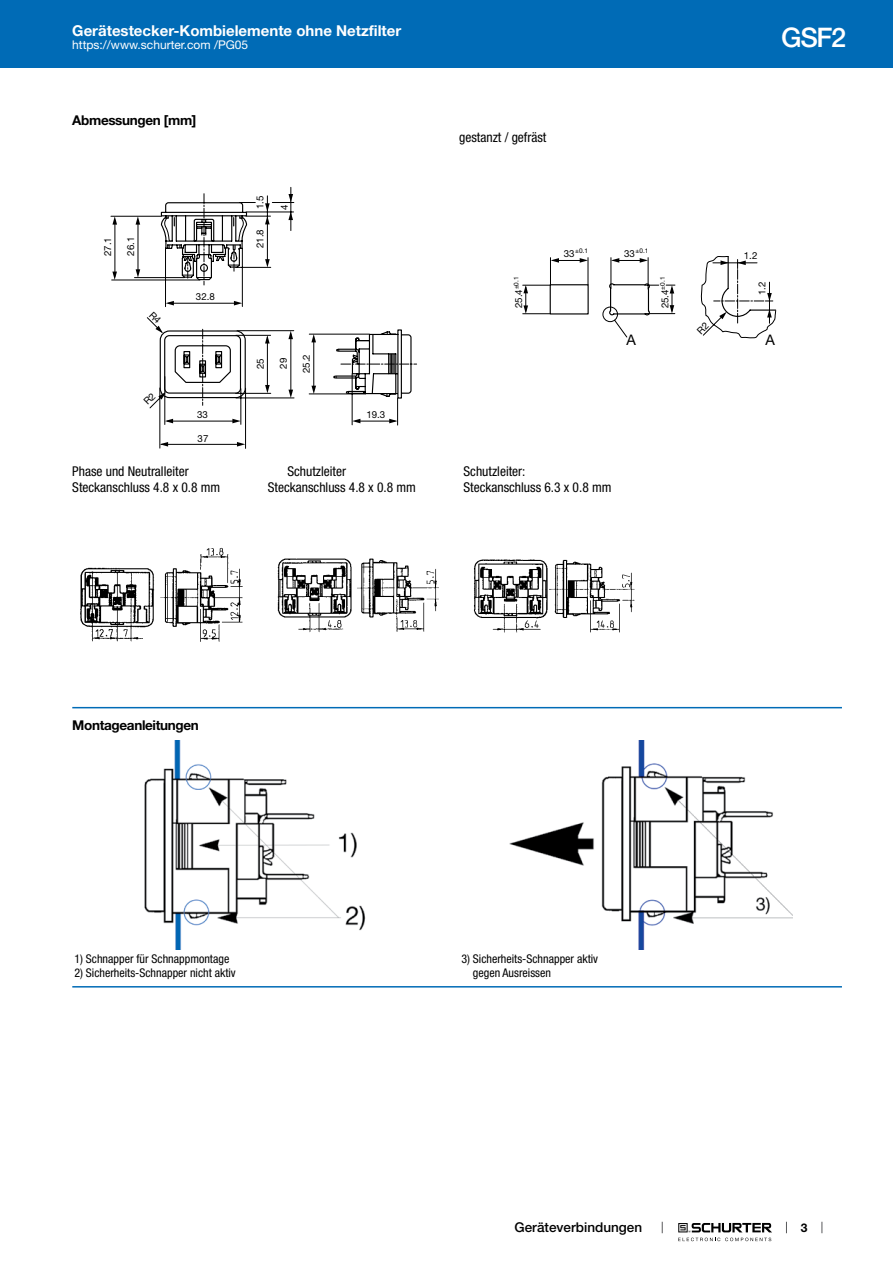
<style>
.page{position:relative;width:893px;height:1263px;background:#fff}
.page>*{position:absolute;margin:0;border:0;box-sizing:border-box;transform-origin:0 0}
.t1{font:500 27px "Helvetica Neue LT";color:#fff}
.t2{font:700 15px "Helvetica Neue LT";color:#fff}
.t3{font:14.55px "Helvetica Neue LT";color:#000}
.t4{font:condensed 13.5px/15.8px "Helvetica Neue LT";color:#000}
.t5{font:700 13.5px "Helvetica Neue LT";letter-spacing:-.025em;color:#000}
.t6{font:500 13.5px "Helvetica Neue LT";color:#000}
.t7{font:condensed 12px/14.4px "Helvetica Neue LT";color:#000}
.t8{font:12px "Helvetica Neue LT";color:#fff}
.t9{font:700 12px "Helvetica Neue LT";color:#000}
.t10{font:9.75px "Helvetica Neue LT";color:#000}
.t11{font:6.45px "Helvetica Neue LT";color:#000}
.s1{font-size:9.75px}
</style>
<div class="page">
<svg style="left:678px;top:1223px;width:94px;height:18px"></svg>
<div style="left:0;top:0;width:893px;height:68px;background:#006bb6"></div>
<svg style="left:398px;top:329px;width:14px;height:70px"></svg>
<svg style="left:111px;top:187px;width:287px;height:262px"></svg>
<svg style="left:265px;top:385px;width:5px;height:8px"></svg>
<svg style="left:265px;top:335px;width:5px;height:8px"></svg>
<svg style="left:265px;top:259px;width:5px;height:8px"></svg>
<svg style="left:232px;top:419px;width:9px;height:4px"></svg>
<svg style="left:165px;top:419px;width:8px;height:4px"></svg>
<svg style="left:389px;top:419px;width:9px;height:4px"></svg>
<svg style="left:352px;top:419px;width:8px;height:4px"></svg>
<svg style="left:237px;top:442px;width:8px;height:5px"></svg>
<svg style="left:160px;top:442px;width:8px;height:5px"></svg>
<svg style="left:288px;top:390px;width:5px;height:8px"></svg>
<svg style="left:288px;top:331px;width:5px;height:8px"></svg>
<svg style="left:265px;top:203px;width:5px;height:21px"></svg>
<svg style="left:288px;top:194px;width:5px;height:8px"></svg>
<svg style="left:288px;top:212px;width:5px;height:8px"></svg>
<svg style="left:234px;top:301px;width:8px;height:4px"></svg>
<svg style="left:166px;top:301px;width:8px;height:4px"></svg>
<svg style="left:112px;top:272px;width:5px;height:8px"></svg>
<svg style="left:112px;top:216px;width:5px;height:9px"></svg>
<svg style="left:136px;top:269px;width:4px;height:9px"></svg>
<svg style="left:136px;top:216px;width:4px;height:9px"></svg>
<svg style="left:311px;top:386px;width:5px;height:8px"></svg>
<svg style="left:311px;top:334px;width:5px;height:8px"></svg>
<img style="left:80px;top:547px;width:163px;height:95px">
<img style="left:277px;top:558px;width:162px;height:75px">
<img style="left:474px;top:559px;width:161px;height:74px">
<hr style="left:72px;top:707px;width:770px;height:1px;background:#006bb6">
<img style="left:144px;top:741px;width:222px;height:208px">
<img style="left:509px;top:741px;width:283px;height:208px">
<hr style="left:72px;top:986px;width:770px;height:1px;background:#006bb6">
<svg style="left:149px;top:311px;width:14px;height:22px"></svg>
<svg style="left:143px;top:392px;width:23px;height:13px"></svg>
<svg style="left:522px;top:256px;width:255px;height:82px"></svg>
<p class="t2" style="left:72px;top:21px;width:331px">Gerätestecker-Kombielemente ohne Netzfilter</p>
<p class="t8" style="left:72px;top:38px;width:178px">https://www.schurter.com /PG05</p>
<h1 class="t1" style="left:781px;top:21px;width:66px">GSF2</h1>
<p class="t5" style="left:72px;top:112px;width:126px">Abmessungen [mm]</p>
<p class="t4" style="left:459px;top:130px;width:89px">gestanzt / gefräst</p>
<p class="t10" style="left:102px;top:256px;width:20px;rotate:-90deg">27.1</p>
<p class="t10" style="left:125px;top:256px;width:20px;rotate:-90deg">26.1</p>
<p class="t10" style="left:196px;top:290px;width:20px">32.8</p>
<p class="t10" style="left:254px;top:209px;width:15px;rotate:-90deg">1.5</p>
<p class="t10" style="left:254px;top:248px;width:20px;rotate:-90deg">21.8</p>
<p class="t10" style="left:278px;top:210px;width:7px;rotate:-90deg">4</p>
<p class="t10" style="left:255px;top:369px;width:12px;rotate:-90deg">25</p>
<p class="t10" style="left:277px;top:369px;width:12px;rotate:-90deg">29</p>
<p class="t10" style="left:301px;top:373px;width:20px;rotate:-90deg">25.2</p>
<p class="t10" style="left:513px;top:308px;width:33px;rotate:-90deg">25.4<sup>±0.1</sup></p>
<p class="t11" style="left:564px;top:247px;width:26px"><span class="s1">33</span>±0.1</p>
<p class="t11" style="left:624px;top:247px;width:26px"><span class="s1">33</span>±0.1</p>
<p class="t11" style="left:659px;top:290px;width:14px;rotate:-90deg">±0.1</p>
<p class="t10" style="left:659px;top:308px;width:20px;rotate:-90deg">25.4</p>
<p class="t10" style="left:744px;top:250px;width:15px">1.2</p>
<p class="t10" style="left:756px;top:295px;width:15px;rotate:-90deg">1.2</p>
<p class="t3" style="left:627px;top:331px;width:11px">A</p>
<p class="t3" style="left:765px;top:331px;width:11px">A</p>
<p class="t10" style="left:197px;top:409px;width:12px">33</p>
<p class="t10" style="left:366px;top:408px;width:20px">19.3</p>
<p class="t10" style="left:198px;top:432px;width:12px">37</p>
<p class="t4" style="left:72px;top:463px;width:150px">Phase und Neutralleiter<br>Steckanschluss 4.8 x 0.8 mm</p>
<p class="t4" style="left:268px;top:463px;width:150px;text-indent:19px">Schutzleiter<br>Steckanschluss 4.8 x 0.8 mm</p>
<p class="t4" style="left:463px;top:463px;width:150px">Schutzleiter:<br>Steckanschluss 6.3 x 0.8 mm</p>
<p class="t5" style="left:72px;top:717px;width:128px">Montageanleitungen</p>
<p class="t7" style="left:74px;top:951px;width:156px">1) Schnapper für Schnappmontage</p>
<p class="t7" style="left:74px;top:966px;width:163px">2) Sicherheits-Schnapper nicht aktiv</p>
<p class="t7" style="left:473px;top:951px;width:127px;text-indent:-12px">3) Sicherheits-Schnapper aktiv gegen Ausreissen</p>
<p class="t6" style="left:515px;top:1219px;width:129px">Geräteverbindungen</p>
<p class="t9" style="left:801px;top:1220px;width:8px">3</p>
</div>
